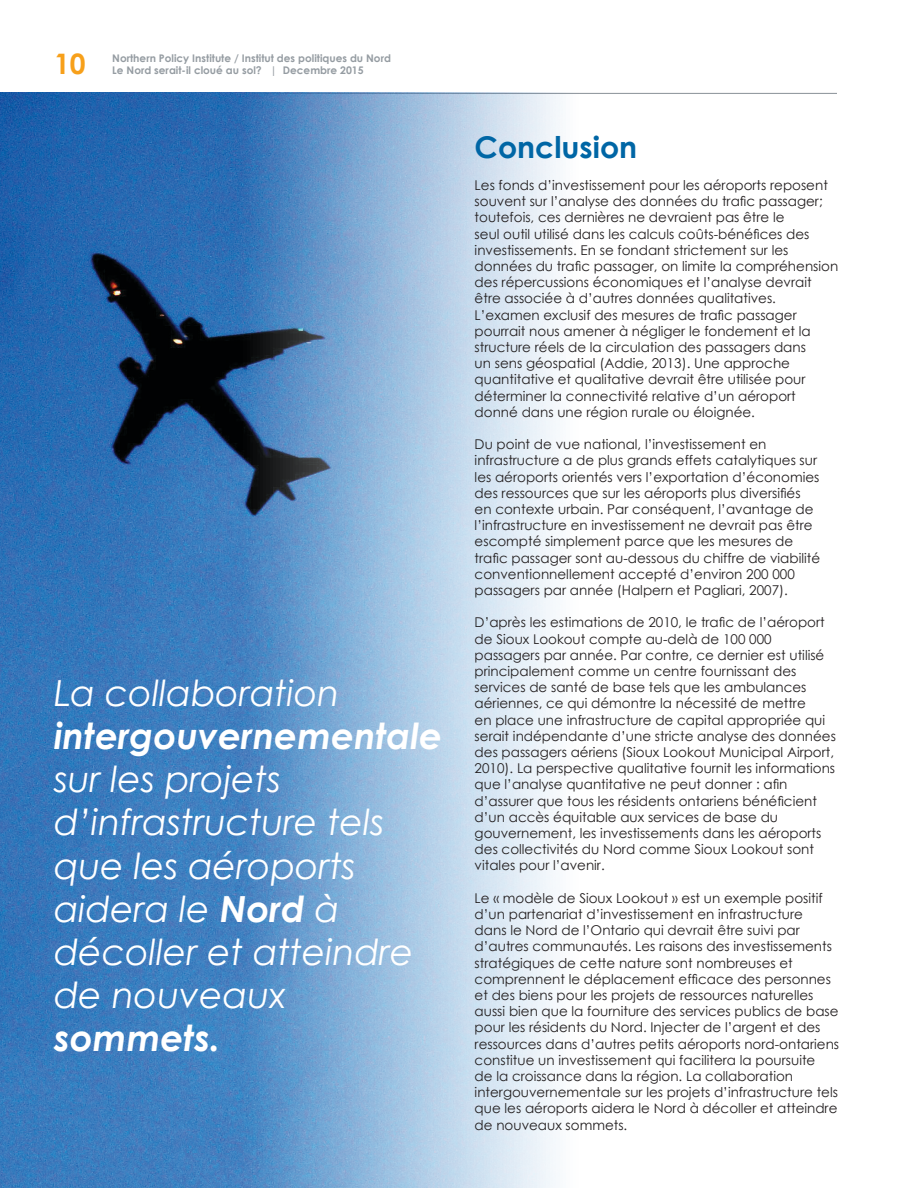
<style>
.page{position:relative;width:918px;height:1188px;background:#fff}
.page>*{position:absolute;margin:0;border:0;box-sizing:border-box;transform-origin:0 0}
.Pull_quote{font:italic 36px/43.2px "Century Gothic";color:#fff}
.Main{font:700 30px "Century Gothic";color:#0066a5}
.t1{font:700 28.2px "Century Gothic";color:#f7a01a}
.Main-2{font:13.5px/16.2px "Century Gothic";color:#231f20}
.t2{font:700 10.5px/12.6px "Century Gothic";color:#959ca2}
.s1{font-weight:700}
</style>
<div class="page">
<img style="left:0;top:93px;width:837px;height:1095px">
<h3 class="t1" style="left:54px;top:43px;width:33px">10</h3>
<p class="t2" style="left:112px;top:51px;width:280px">Northern Policy Institute / Institut des politiques du Nord<br>Le Nord serait-il cloué au sol? | Decembre 2015</p>
<p class="Pull_quote" style="left:54px;top:671px;width:390px">La collaboration <span class="s1">intergouvernementale </span>sur les projets d’infrastructure tels que les aéroports aidera le <span class="s1">Nord</span> à décoller et atteindre de nouveaux <span class="s1">sommets.</span></p>
<p class="Main" style="left:475px;top:124px;width:164px">Conclusion</p>
<p class="Main-2" style="left:475px;top:177px;width:365px">Les fonds d’investissement pour les aéroports reposent souvent sur l’analyse des données du trafic passager; toutefois, ces dernières ne devraient pas être le<br>seul outil utilisé dans les calculs coûts-bénéfices des investissements. En se fondant strictement sur les données du trafic passager, on limite la compréhension des répercussions économiques et l’analyse devrait être associée à d’autres données qualitatives.<br>L’examen exclusif des mesures de trafic passager pourrait nous amener à négliger le fondement et la structure réels de la circulation des passagers dans<br>un sens géospatial (Addie, 2013). Une approche quantitative et qualitative devrait être utilisée pour déterminer la connectivité relative d’un aéroport donné dans une région rurale ou éloignée.</p>
<p class="Main-2" style="left:475px;top:436px;width:347px">Du point de vue national, l’investissement en infrastructure a de plus grands effets catalytiques sur les aéroports orientés vers l’exportation d’économies des ressources que sur les aéroports plus diversifiés en contexte urbain. Par conséquent, l’avantage de l’infrastructure en investissement ne devrait pas être escompté simplement parce que les mesures de trafic passager sont au-dessous du chiffre de viabilité conventionnellement accepté d’environ 200 000 passagers par année (Halpern et Pagliari, 2007).</p>
<p class="Main-2" style="left:475px;top:614px;width:363px">D’après les estimations de 2010, le trafic de l’aéroport de Sioux Lookout compte au-delà de 100 000 passagers par année. Par contre, ce dernier est utilisé principalement comme un centre fournissant des services de santé de base tels que les ambulances aériennes, ce qui démontre la nécessité de mettre<br>en place une infrastructure de capital appropriée qui serait indépendante d’une stricte analyse des données des passagers aériens (Sioux Lookout Municipal Airport, 2010). La perspective qualitative fournit les informations que l’analyse quantitative ne peut donner : afin d’assurer que tous les résidents ontariens bénéficient d’un accès équitable aux services de base du gouvernement, les investissements dans les aéroports des collectivités du Nord comme Sioux Lookout sont vitales pour l’avenir.</p>
<p class="Main-2" style="left:475px;top:890px;width:366px">Le « modèle de Sioux Lookout » est un exemple positif d’un partenariat d’investissement en infrastructure<br>dans le Nord de l’Ontario qui devrait être suivi par d’autres communautés. Les raisons des investissements stratégiques de cette nature sont nombreuses et comprennent le déplacement efficace des personnes et des biens pour les projets de ressources naturelles aussi bien que la fourniture des services publics de base pour les résidents du Nord. Injecter de l’argent et des ressources dans d’autres petits aéroports nord-ontariens constitue un investissement qui facilitera la poursuite<br>de la croissance dans la région. La collaboration intergouvernementale sur les projets d’infrastructure tels que les aéroports aidera le Nord à décoller et atteindre de nouveaux sommets.</p>
</div>
